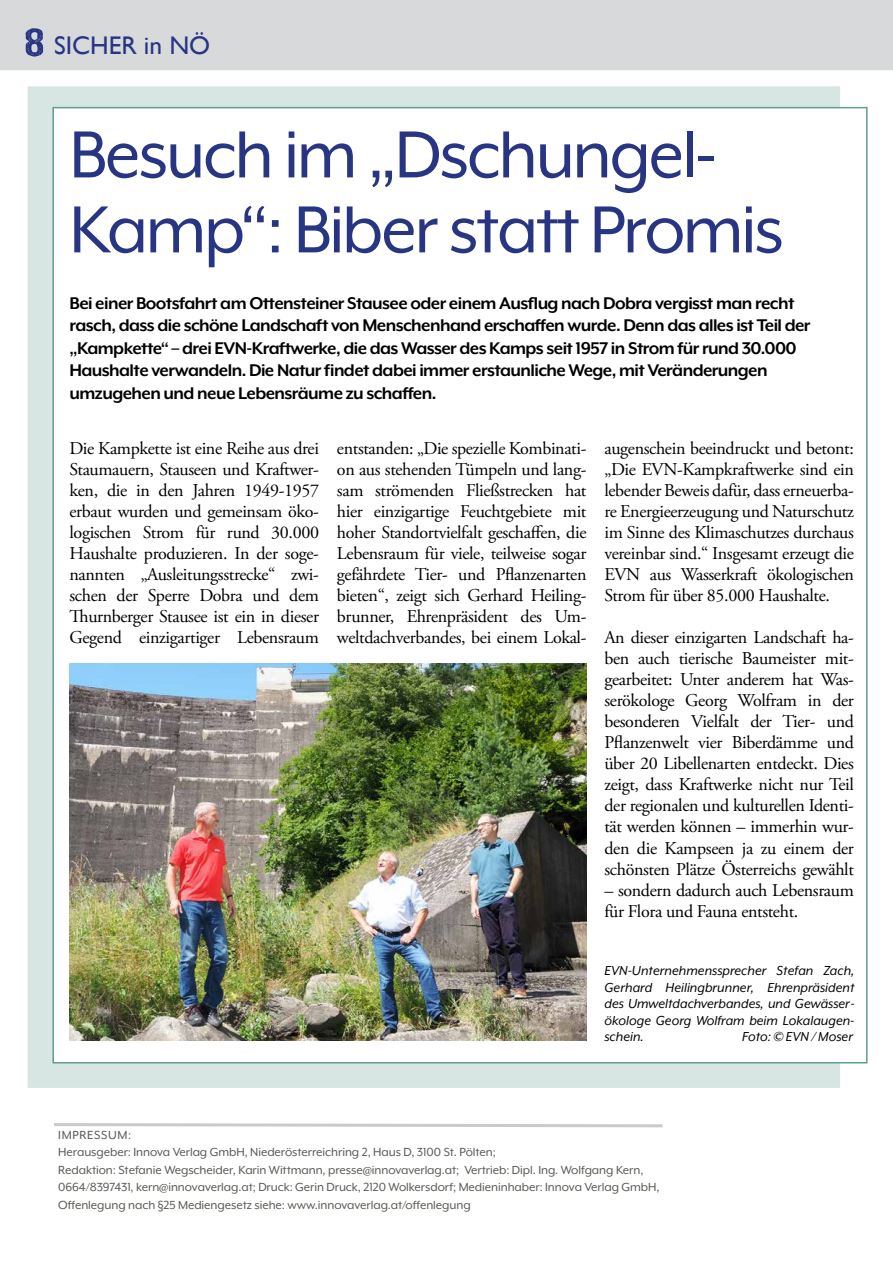
<style>
.page{position:relative;width:893px;height:1263px;background:#fff}
.page>*{position:absolute;margin:0;border:0;box-sizing:border-box;transform-origin:0 0}
.t1{font:76.5px/75px "Mr Eaves XL Mod OT";letter-spacing:-.03em;color:#283583}
.t2{font:40.5px "ZEMBOOD";color:#283583;scale:1.29 1}
.t3{font:25.5px "Gill Sans";color:#283583}
.t4{font:700 19.5px/22.5px "Mr Eaves XL Mod OT";letter-spacing:-.03em;color:#000}
.t5{font:18px/21px "Adobe Garamond Pro";letter-spacing:-.02em;color:#000;text-align:justify}
.t6{font:italic 15px/16.5px "Mr Eaves XL Mod OT";color:#000;text-align:justify}
.t7{font:13.5px/17.5px "Mr Eaves XL Mod OT";letter-spacing:-.005em;color:#5a5954}
</style>
<div class="page">
<div style="left:0;top:0;width:893px;height:70px;background:#d7d9db"></div>
<svg style="left:54px;top:1123px;width:609px;height:5px"></svg>
<div style="left:28px;top:86px;width:812px;height:1002px;background:#d8e6e3"></div>
<div style="left:52px;top:107px;width:816px;height:956px;background:#fff;border:2px solid #639c91"></div>
<img style="left:70px;top:663px;width:516px;height:377px">
<h2 class="t2" style="left:26px;top:23px;width:17px">8</h2>
<h3 class="t3" style="left:54px;top:30px;width:158px">SICHER in NÖ</h3>
<h1 class="t1" style="left:70px;top:117px;width:716px">Besuch im „Dschungel-<br>Kamp“: Biber statt Promis</h1>
<p class="t4" style="left:70px;top:292px;width:742px">Bei einer Bootsfahrt am Ottensteiner Stausee oder einem Ausflug nach Dobra vergisst man recht rasch, dass die schöne Landschaft von Menschenhand erschaffen wurde. Denn das alles ist Teil der „Kampkette“ – drei EVN-Kraftwerke, die das Wasser des Kamps seit 1957 in Strom für rund 30.000<br>Haushalte verwandeln. Die Natur findet dabei immer erstaunliche Wege, mit Veränderungen umzugehen und neue Lebensräume zu schaffen.</p>
<p class="t5" style="left:70px;top:438px;width:251px">Die Kampkette ist eine Reihe aus drei Staumauern, Stauseen und Kraftwer&shy;ken, die in den Jahren 1949-1957 erbaut wurden und gemeinsam öko&shy;logischen Strom für rund 30.000<br>Haushalte produzieren. In der soge&shy;nannten „Ausleitungsstrecke“ zwi&shy;schen der Sperre Dobra und dem Thurnberger Stausee ist ein in dieser Gegend einzigartiger Lebensraum</p>
<p class="t5" style="left:337px;top:438px;width:251px">entstanden: „Die spezielle Kombinati&shy;on aus stehenden Tümpeln und lang&shy;sam strömenden Fließstrecken hat hier einzigartige Feuchtgebiete mit hoher Standortvielfalt geschaffen, die Lebensraum für viele, teilweise sogar gefährdete Tier- und Pflanzenarten bieten“, zeigt sich Gerhard Heiling&shy;brunner, Ehrenpräsident des Um&shy;weltdachverbandes, bei einem Lokal-</p>
<p class="t5" style="left:604px;top:438px;width:251px">augenschein beeindruckt und betont: „Die EVN-Kampkraftwerke sind ein lebender Beweis dafür, dass erneuerba&shy;re Energieerzeugung und Naturschutz im Sinne des Klimaschutzes durchaus vereinbar sind.“ Insgesamt erzeugt die EVN aus Wasserkraft ökologischen Strom für über 85.000 Haushalte.</p>
<p class="t5" style="left:604px;top:628px;width:251px">An dieser einzigarten Landschaft ha&shy;ben auch tierische Baumeister mit&shy;gearbeitet: Unter anderem hat Was&shy;serökologe Georg Wolfram in der besonderen Vielfalt der Tier- und Pflanzenwelt vier Biberdämme und über 20 Libellenarten entdeckt. Dies zeigt, dass Kraftwerke nicht nur Teil der regionalen und kulturellen Identi&shy;tät werden können – immerhin wur&shy;den die Kampseen ja zu einem der schönsten Plätze Österreichs gewählt</p>
<p class="t5" style="left:604px;top:880px;width:251px">– sondern dadurch auch Lebensraum für Flora und Fauna entsteht.</p>
<p class="t6" style="left:604px;top:962px;width:252px">EVN-Unternehmenssprecher Stefan Zach, Gerhard Heilingbrunner, Ehrenpräsident des Umweltdachverbandes, und Gewässer&shy;ökologe Georg Wolfram beim Lokalaugen&shy;schein.</p>
<p class="t6" style="left:742px;top:1028px;width:112px">Foto: © EVN / Moser</p>
<p class="t7" style="left:58px;top:1126px;width:603px">IMPRESSUM:<br>Herausgeber: Innova Verlag GmbH, Niederösterreichring 2, Haus D, 3100 St. Pölten;<br>Redaktion: Stefanie Wegscheider, Karin Wittmann, presse@innovaverlag.at; Vertrieb: Dipl. Ing. Wolfgang Kern, 0664/8397431, kern@innovaverlag.at; Druck: Gerin Druck, 2120 Wolkersdorf; Medieninhaber: Innova Verlag GmbH, Offenlegung nach §25 Mediengesetz siehe: www.innovaverlag.at/offenlegung</p>
</div>
